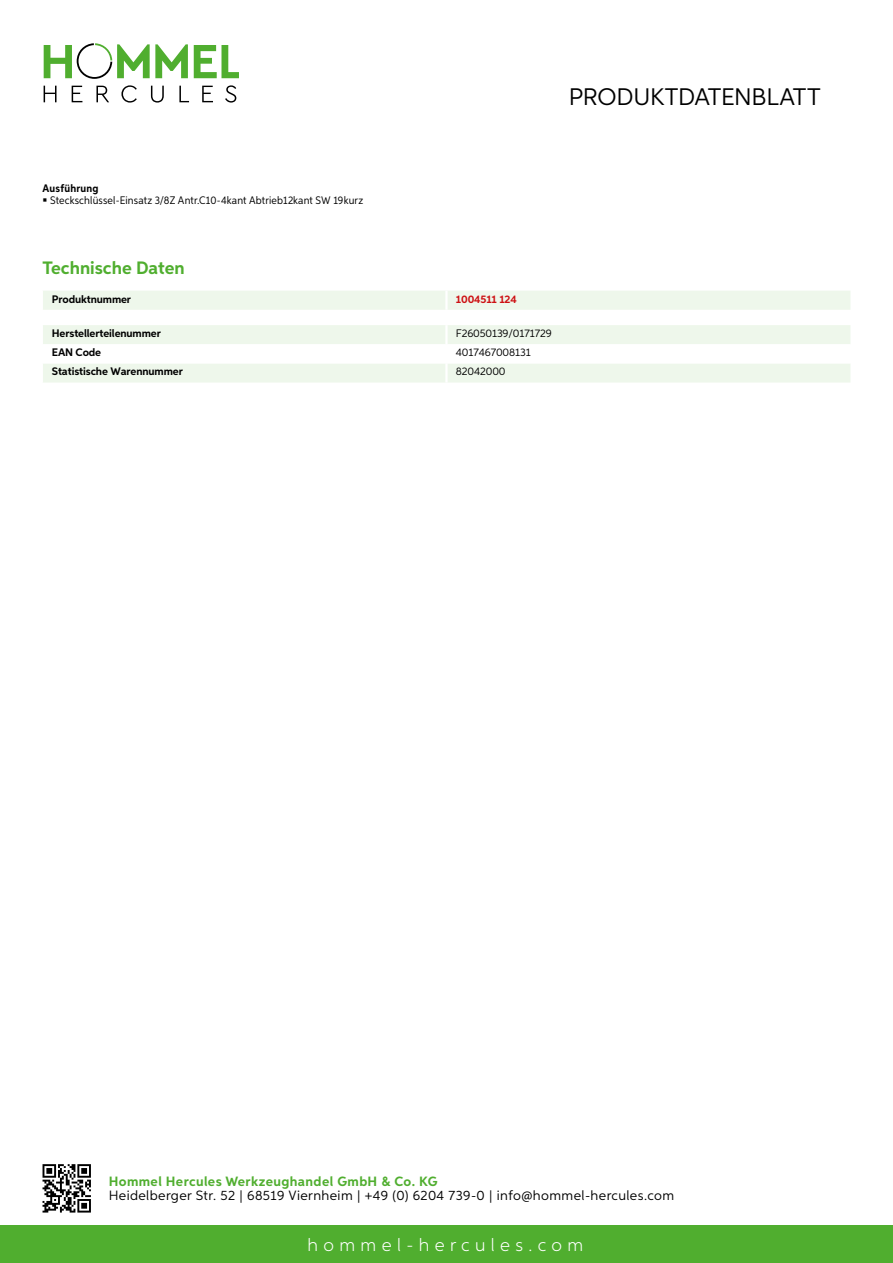
<style>
.page{position:relative;width:893px;height:1263px;background:#fff}
.page>*{position:absolute;margin:0;border:0;box-sizing:border-box;transform-origin:0 0}
.t1{font:24px "Aspira";letter-spacing:-.01em;color:#000}
.t2{font:300 18px "Aspira";letter-spacing:.3em;color:#fff}
.t3{font:700 18px "Aspira";color:#50ae2f}
.t4{font:13.5px "Aspira";letter-spacing:.03em;color:#000}
.t5{font:700 13.5px "Aspira";letter-spacing:.03em;color:#50ae2f}
.t6{font:700 10.95px "Aspira";letter-spacing:-.01em;color:#000}
.t7{font:10.95px "Aspira Nar";letter-spacing:.015em;color:#000}
.t8{font:10.95px "Aspira";letter-spacing:-.01em;color:#000}
.t9{font:700 10.95px "Aspira";letter-spacing:-.01em;color:#cd1013}
.t10{font:700 10.95px "Aspira Nar";letter-spacing:.02em;color:#000}
</style>
<div class="page">
<div style="left:0;top:1226px;width:893px;height:37px;background:#50ae2f"></div>
<svg style="left:43px;top:1164px;width:48px;height:48px"></svg>
<svg style="left:194px;top:45px;width:45px;height:33px"></svg>
<svg style="left:44px;top:43px;width:144px;height:36px"></svg>
<svg style="left:44px;top:86px;width:13px;height:16px"></svg>
<svg style="left:72px;top:86px;width:10px;height:16px"></svg>
<svg style="left:96px;top:86px;width:13px;height:16px"></svg>
<svg style="left:121px;top:85px;width:16px;height:18px"></svg>
<svg style="left:151px;top:86px;width:13px;height:17px"></svg>
<svg style="left:179px;top:86px;width:10px;height:16px"></svg>
<svg style="left:202px;top:86px;width:11px;height:16px"></svg>
<svg style="left:225px;top:85px;width:11px;height:18px"></svg>
<div style="left:43px;top:291px;width:807px;height:19px;background:#eef7eb"></div>
<hr style="left:445px;top:291px;width:3px;height:19px;background:#fff">
<svg style="left:43px;top:325px;width:807px;height:58px"></svg>
<hr style="left:445px;top:363px;width:3px;height:20px;background:#fff">
<h1 class="t1" style="left:569px;top:82px;width:253px">Produktdatenblatt</h1>
<p class="t10" style="left:43px;top:181px;width:58px">Ausführung</p>
<p class="t7" style="left:50px;top:194px;width:315px">Steckschlüssel-Einsatz 3/8Z Antr.C10-4kant Abtrieb12kant SW 19kurz</p>
<h2 class="t3" style="left:43px;top:256px;width:144px">Technische Daten</h2>
<p class="t6" style="left:52px;top:292px;width:81px">Produktnummer</p>
<p class="t9" style="left:456px;top:292px;width:63px">1004511 124</p>
<p class="t6" style="left:52px;top:327px;width:111px">Herstellerteilenummer</p>
<p class="t8" style="left:456px;top:327px;width:97px">F26050139/0171729</p>
<p class="t6" style="left:52px;top:346px;width:51px">EAN Code</p>
<p class="t8" style="left:456px;top:346px;width:76px">4017467008131</p>
<p class="t6" style="left:52px;top:365px;width:132px">Statistische Warennummer</p>
<p class="t8" style="left:456px;top:365px;width:51px">82042000</p>
<p class="t5" style="left:109px;top:1172px;width:330px">Hommel Hercules Werkzeughandel GmbH &amp; Co. KG</p>
<p class="t4" style="left:109px;top:1187px;width:567px">Heidelberger Str. 52 | 68519 Viernheim | +49 (0) 6204 739-0 | info@hommel-hercules.com</p>
<h2 class="t2" style="left:307px;top:1234px;width:277px">hommel-hercules.com</h2>
</div>
